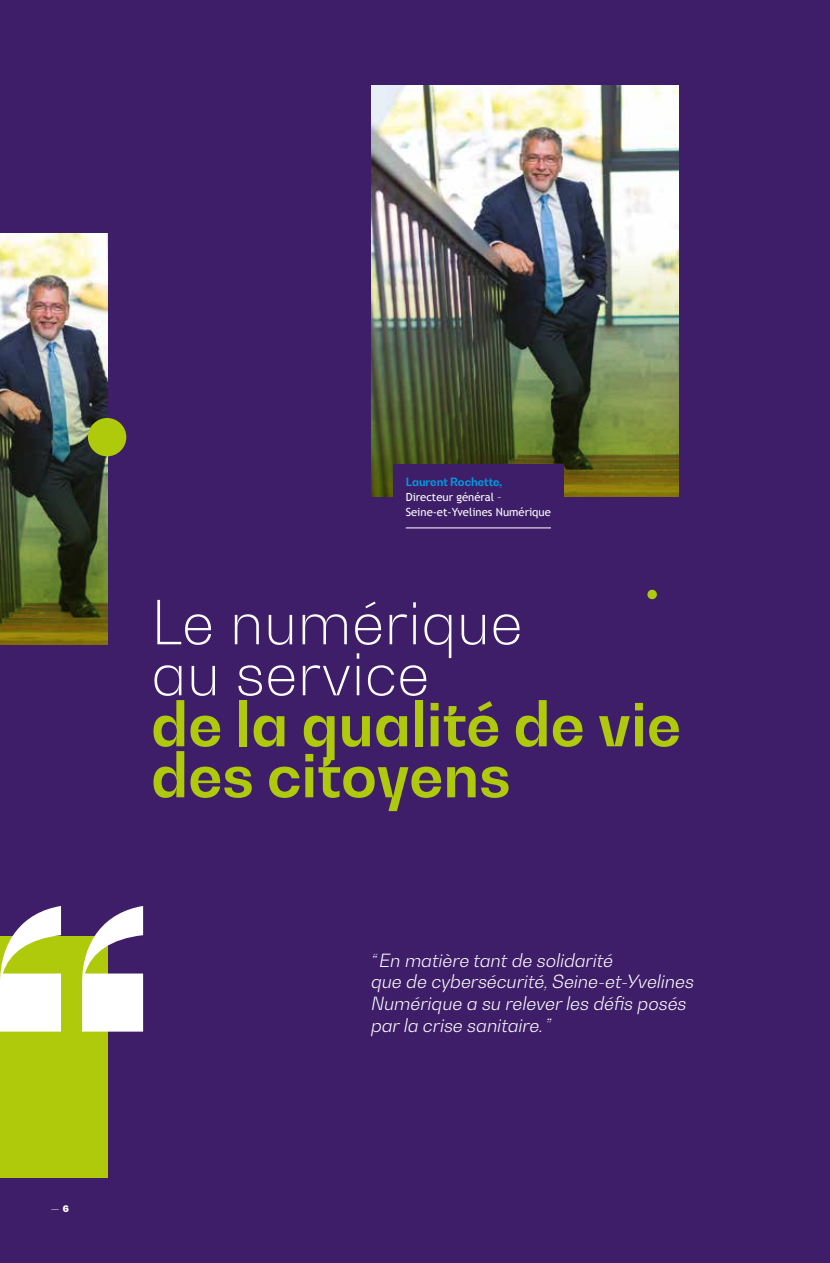
<style>
.page{position:relative;width:830px;height:1263px;background:#fff}
.page>*{position:absolute;margin:0;border:0;box-sizing:border-box;transform-origin:0 0}
.t1{font:700 60px/51px "Bw Gradual";color:#afca0b}
.t2{font:100 60px/51px "Bw Gradual";color:#fff}
.t3{font:italic 300 18px/21.6px "Bw Gradual";color:#fff}
.t4{font:11.25px/15px "Trebuchet MS";color:#fff}
.t5{font:700 11.25px "Bw Gradual";color:#009fe3}
.t6{font:900 9px "Bw Gradual";color:#fff}
</style>
<div class="page">
<div style="left:0;top:0;width:829px;height:1263px;background:#3f1e69"></div>
<img style="left:371px;top:85px;width:307px;height:162px">
<img style="left:0;top:233px;width:107px;height:99px">
<hr style="left:829px;top:289px;width:1px;height:686px;background:#afca0b">
<div style="left:0;top:936px;width:107px;height:242px;background:#afca0b"></div>
<svg style="left:0;top:906px;width:143px;height:126px"></svg>
<div style="left:647px;top:590px;width:9px;height:9px;background:#afca0b;border-radius:50%"></div>
<img style="left:371px;top:247px;width:307px;height:249px">
<img style="left:0;top:332px;width:107px;height:312px">
<div style="left:393px;top:464px;width:170px;height:64px;background:#3f1e69"></div>
<div style="left:88px;top:418px;width:38px;height:38px;background:#afca0b;border-radius:50%"></div>
<hr style="left:405px;top:527px;width:145px;height:1px;background:#fff">
<p class="t6" style="left:51px;top:1202px;width:19px">— 6</p>
<p class="t5" style="left:405px;top:474px;width:98px">Laurent Rochette,</p>
<p class="t4" style="left:405px;top:489px;width:146px">Directeur général –<br>Seine‑et-Yvelines Numérique</p>
<h1 class="t2" style="left:151px;top:596px;width:373px">Le numérique au service</h1>
<h1 class="t1" style="left:151px;top:697px;width:531px">de la qualité de vie des citoyens</h1>
<p class="t3" style="left:371px;top:949px;width:324px">“En matière tant de solidarité<br>que de cybersécurité, Seine‑et‑Yvelines Numérique a su relever les défis posés par la crise sanitaire.”</p>
</div>
